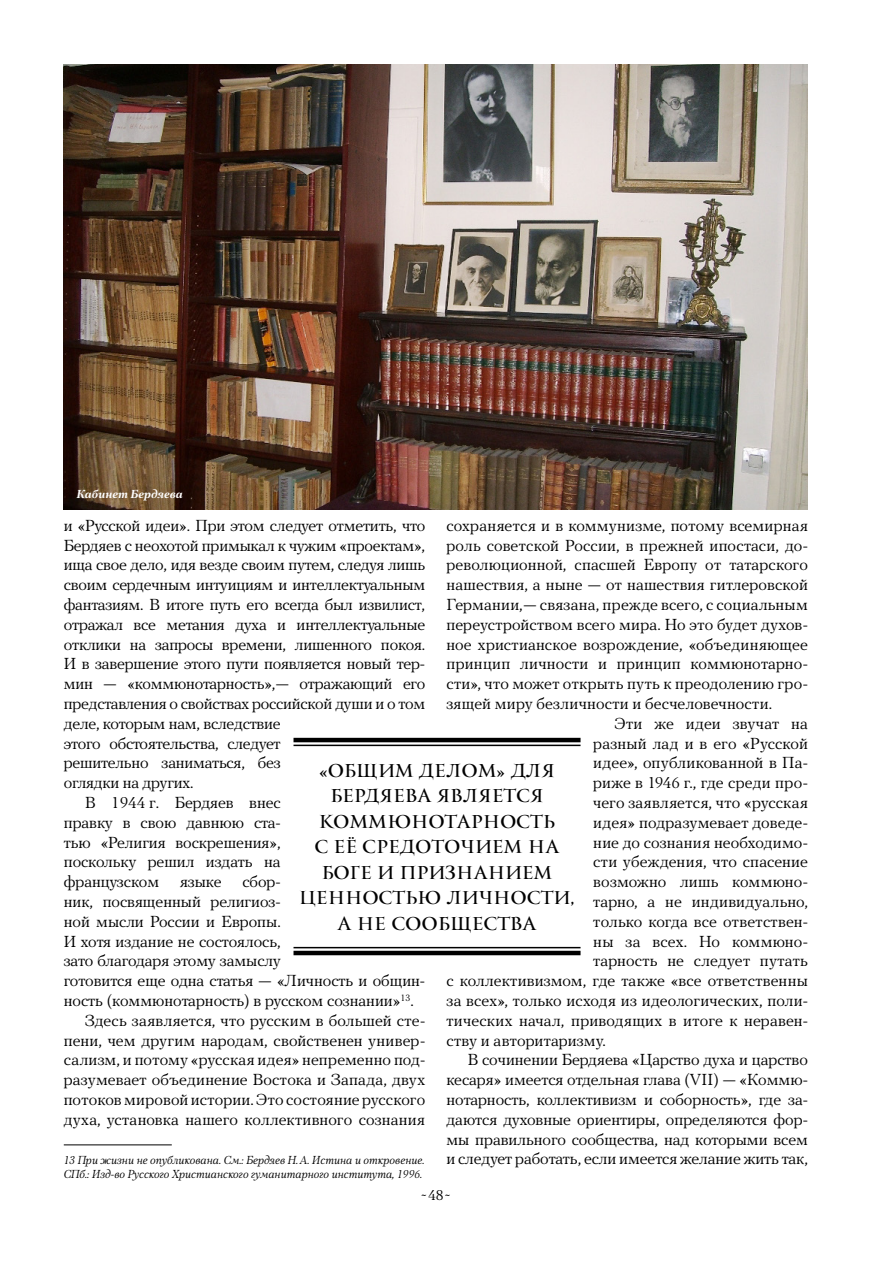
<style>
.page{position:relative;width:893px;height:1263px;background:#fff}
.page>*{position:absolute;margin:0;border:0;box-sizing:border-box;transform-origin:0 0}
.t1{font:18px/25.5px "PF Monumenta Pro";letter-spacing:-.01em;color:#000;text-align:center}
.t2{font:16.5px "PF Regal Text Pro Regular A";color:#000}
.t3{font:16.5px "PF Regal Text Pro Regular A";letter-spacing:.02em;color:#000}
.t4{font:15px "PF Regal Text Pro Regular A";color:#000}
.t5{font:12px/14.4px "PF Regal Text Pro Regular A Italic";color:#000}
.t6{font:italic 700 12px "PF Regal Text Pro";color:#fff}
</style>
<div class="page">
<hr style="left:64px;top:1144px;width:108px;height:1px;background:#000">
<img style="left:63px;top:64px;width:745px;height:446px">
<hr style="left:293px;top:738px;width:288px;height:4px;background:#000">
<hr style="left:293px;top:745px;width:288px;height:1px;background:#000">
<hr style="left:293px;top:947px;width:288px;height:1px;background:#000">
<hr style="left:293px;top:951px;width:288px;height:4px;background:#000">
<p class="t6" style="left:77px;top:487px;width:107px">Кабинет Бердяева</p>
<p class="t2" style="left:64px;top:516px;width:363px">и «Русской идеи». При этом следует отметить, что</p>
<p class="t2" style="left:64px;top:535px;width:363px">Бердяев с неохотой примыкал к чужим «проектам»,</p>
<p class="t2" style="left:64px;top:555px;width:363px">ища свое дело, идя везде своим путем, следуя лишь</p>
<p class="t2" style="left:64px;top:575px;width:363px">своим сердечным интуициям и интеллектуальным</p>
<p class="t2" style="left:64px;top:595px;width:363px">фантазиям. В итоге путь его всегда был извилист,</p>
<p class="t2" style="left:64px;top:615px;width:363px">отражал все метания духа и интеллектуальные</p>
<p class="t2" style="left:64px;top:634px;width:363px">отклики на запросы времени, лишенного покоя.</p>
<p class="t2" style="left:64px;top:654px;width:363px">И в завершение этого пути появляется новый тер-</p>
<p class="t2" style="left:64px;top:674px;width:363px">мин — «коммюнотарность»,— отражающий его</p>
<p class="t2" style="left:64px;top:694px;width:363px">представления о свойствах российской души и о том</p>
<p class="t2" style="left:64px;top:714px;width:218px">деле, которым нам, вследствие</p>
<p class="t2" style="left:64px;top:733px;width:218px">этого обстоятельства, следует</p>
<p class="t2" style="left:64px;top:753px;width:218px">решительно заниматься, без</p>
<p class="t2" style="left:64px;top:773px;width:131px">оглядки на других.</p>
<p class="t2" style="left:85px;top:793px;width:197px">В 1944 г. Бердяев внес</p>
<p class="t2" style="left:64px;top:813px;width:218px">правку в свою давнюю ста-</p>
<p class="t2" style="left:64px;top:832px;width:218px">тью «Религия воскрешения»,</p>
<p class="t2" style="left:64px;top:852px;width:218px">поскольку решил издать на</p>
<p class="t2" style="left:64px;top:872px;width:97px">французском</p>
<p class="t2" style="left:180px;top:872px;width:43px">языке</p>
<p class="t2" style="left:242px;top:872px;width:40px">сбор-</p>
<p class="t2" style="left:64px;top:892px;width:218px">ник, посвященный религиоз-</p>
<p class="t2" style="left:64px;top:912px;width:218px">ной мысли России и Европы.</p>
<p class="t2" style="left:64px;top:931px;width:218px">И хотя издание не состоялось,</p>
<p class="t2" style="left:64px;top:951px;width:218px">зато благодаря этому замыслу</p>
<p class="t2" style="left:64px;top:971px;width:363px">готовится еще одна статья — «Личность и общин-</p>
<p class="t2" style="left:64px;top:991px;width:352px">ность (коммюнотарность) в русском сознании»<sup>13</sup>.</p>
<p class="t3" style="left:85px;top:1011px;width:342px">Здесь заявляется, что русским в большей сте-</p>
<p class="t2" style="left:64px;top:1030px;width:363px">пени, чем другим народам, свойственен универ-</p>
<p class="t2" style="left:64px;top:1050px;width:363px">сализм, и потому «русская идея» непременно под-</p>
<p class="t2" style="left:64px;top:1070px;width:363px">разумевает объединение Востока и Запада, двух</p>
<p class="t2" style="left:64px;top:1090px;width:363px">потоков мировой истории. Это состояние русского</p>
<p class="t2" style="left:64px;top:1110px;width:363px">духа, установка нашего коллективного сознания</p>
<p class="t5" style="left:64px;top:1152px;width:362px">13 При жизни не опубликована. См.: Бердяев Н.А. Истина и откровение.<br>СПб.: Изд-во Русского Христианского гуманитарного института, 1996.</p>
<p class="t2" style="left:446px;top:516px;width:363px">сохраняется и в коммунизме, потому всемирная</p>
<p class="t2" style="left:446px;top:535px;width:363px">роль советской России, в прежней ипостаси, до-</p>
<p class="t2" style="left:446px;top:555px;width:363px">революционной, спасшей Европу от татарского</p>
<p class="t2" style="left:446px;top:575px;width:363px">нашествия, а ныне — от нашествия гитлеровской</p>
<p class="t2" style="left:446px;top:595px;width:363px">Германии,— связана, прежде всего, с социальным</p>
<p class="t2" style="left:446px;top:615px;width:363px">переустройством всего мира. Но это будет духов-</p>
<p class="t2" style="left:446px;top:634px;width:363px">ное христианское возрождение, «объединяющее</p>
<p class="t3" style="left:446px;top:654px;width:363px">принцип личности и принцип коммюнотарно-</p>
<p class="t3" style="left:446px;top:674px;width:363px">сти», что может открыть путь к преодолению гро-</p>
<p class="t2" style="left:446px;top:694px;width:327px">зящей миру безличности и бесчеловечности.</p>
<p class="t2" style="left:614px;top:714px;width:195px">Эти же идеи звучат на</p>
<p class="t2" style="left:593px;top:733px;width:216px">разный лад и в его «Русской</p>
<p class="t2" style="left:593px;top:753px;width:216px">идее», опубликованной в Па-</p>
<p class="t2" style="left:593px;top:773px;width:216px">риже в 1946 г., где среди про-</p>
<p class="t3" style="left:593px;top:793px;width:216px">чего заявляется, что «русская</p>
<p class="t2" style="left:593px;top:813px;width:216px">идея» подразумевает доведе-</p>
<p class="t2" style="left:593px;top:832px;width:216px">ние до сознания необходимо-</p>
<p class="t3" style="left:593px;top:852px;width:216px">сти убеждения, что спасение</p>
<p class="t2" style="left:593px;top:872px;width:216px">возможно лишь коммюно-</p>
<p class="t2" style="left:593px;top:892px;width:216px">тарно, а не индивидуально,</p>
<p class="t2" style="left:593px;top:912px;width:216px">только когда все ответствен-</p>
<p class="t2" style="left:593px;top:931px;width:216px">ны за всех. Но коммюно-</p>
<p class="t2" style="left:593px;top:951px;width:216px">тарность не следует путать</p>
<p class="t2" style="left:446px;top:971px;width:363px">с коллективизмом, где также «все ответственны</p>
<p class="t2" style="left:446px;top:991px;width:363px">за всех», только исходя из идеологических, поли-</p>
<p class="t3" style="left:446px;top:1011px;width:363px">тических начал, приводящих в итоге к неравен-</p>
<p class="t2" style="left:446px;top:1030px;width:161px">ству и авторитаризму.</p>
<p class="t2" style="left:468px;top:1050px;width:342px">В сочинении Бердяева «Царство духа и царство</p>
<p class="t2" style="left:446px;top:1070px;width:363px">кесаря» имеется отдельная глава (VII) — «Коммю-</p>
<p class="t2" style="left:446px;top:1090px;width:363px">нотарность, коллективизм и соборность», где за-</p>
<p class="t2" style="left:446px;top:1110px;width:363px">даются духовные ориентиры, определяются фор-</p>
<p class="t2" style="left:446px;top:1129px;width:363px">мы правильного сообщества, над которыми всем</p>
<p class="t2" style="left:446px;top:1149px;width:363px">и следует работать, если имеется желание жить так,</p>
<p class="t1" style="left:299px;top:757px;width:278px">«ОБЩИМ ДЕЛОМ» ДЛЯ<br>БЕРДЯЕВА ЯВЛЯЕТСЯ<br>КОММЮНОТАРНОСТЬ<br>С ЕЁ СРЕДОТОЧИЕМ НА<br>БОГЕ И ПРИЗНАНИЕМ<br>ЦЕННОСТЬЮ ЛИЧНОСТИ,<br>А НЕ СООБЩЕСТВА</p>
<p class="t4" style="left:420px;top:1188px;width:32px">˜48˜</p>
</div>
